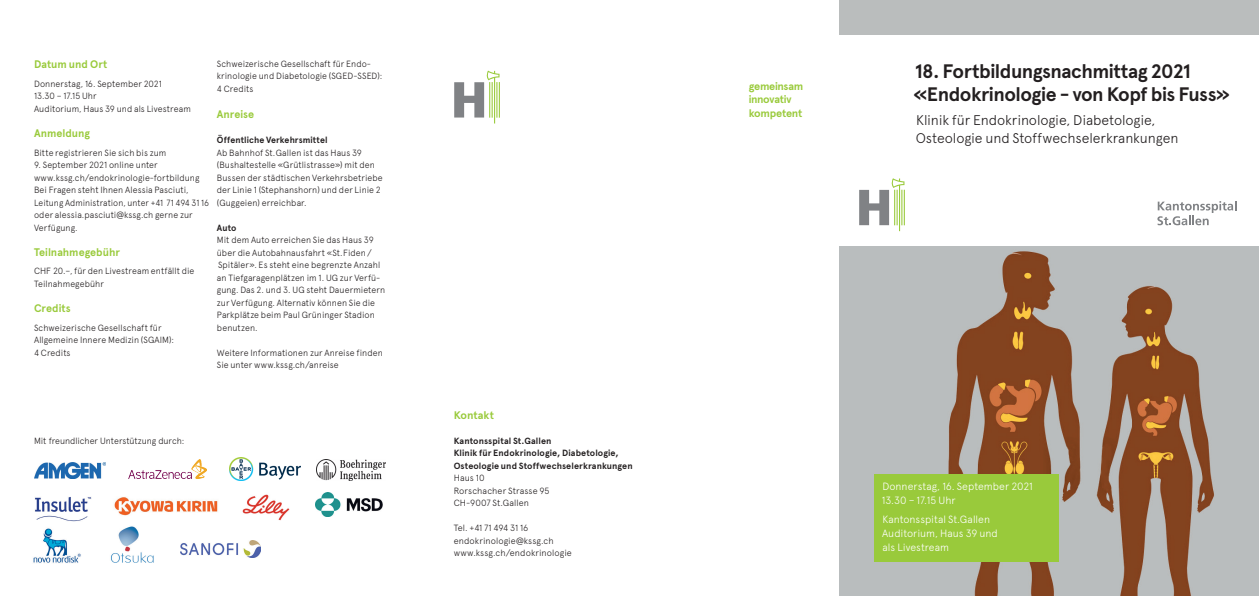
<style>
.page{position:relative;width:1259px;height:596px;background:#fff}
.page>*{position:absolute;margin:0;border:0;box-sizing:border-box;transform-origin:0 0}
.t1{font:700 19.5px/23px "Apercu";letter-spacing:-.025em;color:#231f20}
.t2{font:300 14px/18px "Apercu";letter-spacing:-.005em;color:#231f20}
.t3{font:700 11px "Apercu";color:#99ca3b}
.t4{font:700 10.9px/13.7px "Apercu";letter-spacing:-.025em;color:#99ca3b}
.t5{font:300 10.5px/14px "Apercu";color:#fff}
.t6{font:300 9px/12.5px "Apercu";letter-spacing:.01em;color:#231f20}
.t7{font:700 9px/12.5px "Apercu";letter-spacing:.01em;color:#231f20}
</style>
<div class="page">
<img style="left:839px;top:246px;width:420px;height:349px">
<svg style="left:454px;top:70px;width:46px;height:53px"></svg>
<svg style="left:859px;top:178px;width:46px;height:53px"></svg>
<svg style="left:1157px;top:201px;width:79px;height:24px"></svg>
<div style="left:874px;top:473px;width:184px;height:88px;background:#99ca3b"></div>
<img style="left:129px;top:459px;width:78px;height:19px">
<img style="left:316px;top:459px;width:70px;height:21px">
<img style="left:33px;top:528px;width:48px;height:35px">
<img style="left:180px;top:540px;width:81px;height:17px">
<img style="left:242px;top:494px;width:48px;height:26px">
<img style="left:35px;top:462px;width:70px;height:16px">
<img style="left:114px;top:497px;width:104px;height:19px">
<img style="left:229px;top:457px;width:71px;height:23px">
<img style="left:35px;top:497px;width:56px;height:24px">
<img style="left:315px;top:492px;width:68px;height:24px">
<img style="left:110px;top:526px;width:44px;height:37px">
<p class="t3" style="left:34px;top:57px;width:75px">Datum und Ort</p>
<p class="t6" style="left:34px;top:77px;width:158px">Donnerstag, 16. September 2021<br>13.30 – 17.15 Uhr<br>Auditorium, Haus 39 und als Livestream</p>
<p class="t3" style="left:34px;top:126px;width:57px">Anmeldung</p>
<p class="t6" style="left:34px;top:146px;width:134px">Bitte registrieren Sie sich bis zum</p>
<p class="t6" style="left:34px;top:158px;width:176px">9. September 2021 online unter www.kssg.ch/endokrinologie-fortbildung Bei Fragen steht Ihnen Alessia Pasciuti, Leitung Administration, unter +41 71 494 31 16 oder alessia.pasciuti@kssg.ch gerne zur Verfügung.</p>
<p class="t3" style="left:34px;top:245px;width:87px">Teilnahmegebühr</p>
<p class="t6" style="left:34px;top:265px;width:162px">CHF 20.–, für den Livestream entfällt die<br>Teilnahmegebühr</p>
<p class="t3" style="left:34px;top:301px;width:38px">Credits</p>
<p class="t6" style="left:34px;top:321px;width:142px">Schweizerische Gesellschaft für<br>Allgemeine Innere Medizin (SGAIM):<br>4 Credits</p>
<p class="t6" style="left:217px;top:57px;width:167px">Schweizerische Gesellschaft für Endo&shy;krinologie und Diabetologie (SGED-SSED):<br>4 Credits</p>
<p class="t3" style="left:217px;top:108px;width:39px">Anreise</p>
<p class="t7" style="left:217px;top:134px;width:112px">Öffentliche Verkehrsmittel</p>
<p class="t6" style="left:217px;top:146px;width:167px">Ab Bahnhof St.Gallen ist das Haus 39 (Bushaltestelle «Grütlistrasse») mit den Bussen der städtischen Verkehrsbetriebe der Linie 1 (Stephanshorn) und der Linie 2 (Guggeien) erreichbar.</p>
<p class="t7" style="left:217px;top:221px;width:21px">Auto</p>
<p class="t6" style="left:217px;top:234px;width:170px">Mit dem Auto erreichen Sie das Haus 39 über die Autobahnausfahrt «St.Fiden/ Spitäler». Es steht eine begrenzte Anzahl an Tiefgaragenplätzen im 1. UG zur Verfü&shy;gung. Das 2. und 3. UG steht Dauermietern zur Verfügung. Alternativ können Sie die Parkplätze beim Paul Grüninger Stadion benutzen.</p>
<p class="t6" style="left:217px;top:346px;width:167px">Weitere Informationen zur Anreise finden<br>Sie unter www.kssg.ch/anreise</p>
<p class="t6" style="left:34px;top:434px;width:152px">Mit freundlicher Unterstützung durch:</p>
<p class="t3" style="left:454px;top:408px;width:42px">Kontakt</p>
<p class="t7" style="left:454px;top:434px;width:180px">Kantonsspital St.Gallen<br>Klinik für Endokrinologie, Diabetologie,<br>Osteologie und Stoffwechselerkrankungen</p>
<p class="t6" style="left:454px;top:471px;width:97px">Haus 10<br>Rorschacher Strasse 95<br>CH-9007 St.Gallen</p>
<p class="t6" style="left:454px;top:521px;width:120px">Tel. +41 71 494 31 16 endokrinologie@kssg.ch www.kssg.ch/endokrinologie</p>
<p class="t4" style="left:749px;top:79px;width:56px">gemeinsam innovativ kompetent</p>
<h1 class="t1" style="left:913px;top:60px;width:318px">18. Fortbildungsnachmittag 2021 «Endokrinologie - von Kopf bis Fuss»</h1>
<h2 class="t2" style="left:916px;top:111px;width:264px">Klinik für Endokrinologie, Diabetologie,<br>Osteologie und Stoffwechselerkrankungen</h2>
<p class="t5" style="left:882px;top:478px;width:152px">Donnerstag, 16. September 2021<br>13.30 – 17.15 Uhr</p>
<p class="t5" style="left:882px;top:512px;width:117px">Kantonsspital St.Gallen<br>Auditorium, Haus 39 und als Livestream</p>
</div>
